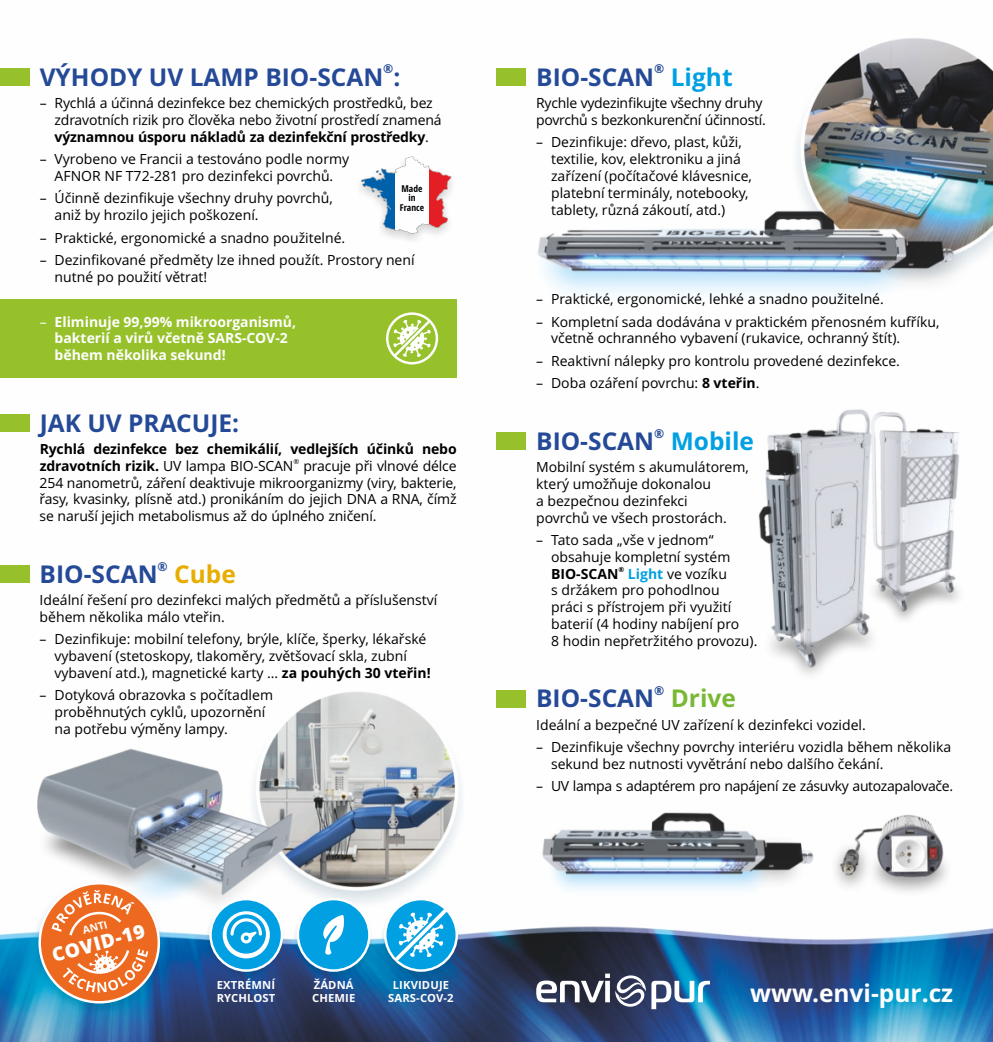
<style>
.page{position:relative;width:993px;height:1042px;background:#fff}
.page>*{position:absolute;margin:0;border:0;box-sizing:border-box;transform-origin:0 0}
.t1{font:700 24.5px "Open Sans";color:#244997}
.t2{font:700 24.5px "Open Sans";color:#fefefe}
.t3{font:800 19.25px "Open Sans";color:#fefefe}
.t4{font:14px/16.8px "Open Sans";color:#000}
.t5{font:700 14px/16.8px "Open Sans";color:#fefefe}
.t6{font:14px/16.8px "Open Sans";letter-spacing:-.02em;color:#000}
.t7{font:14px "Open Sans";letter-spacing:-.025em;color:#000}
.t8{font:700 14px "Open Sans";letter-spacing:-.01em;color:#000}
.t9{font:700 12.25px "Open Sans";color:#244997}
.t10{font:700 11.2px/13.5px "Open Sans";letter-spacing:.015em;color:#fefefe}
.t11{font:700 10.5px "Open Sans";color:#fefefe}
.t12{font:700 condensed 9.45px/9.5px "Open Sans";color:#000;text-align:center}
.t13{font:7px "Open Sans";color:#000}
.t14{font:700 7px "Open Sans";color:#000}
.s1{font-weight:700}
.s2{font-weight:400}
.s3{color:#e7ad00}
.s4{color:#00a0e3}
.s5{font-weight:700;color:#00a0e3}
.s6{color:#79b834}
</style>
<div class="page">
<img style="left:0;top:38px;width:992px;height:1004px">
<div style="left:0;top:565px;width:30px;height:18px;background:#96c12b"></div>
<div style="left:0;top:414px;width:30px;height:18px;background:#96c12b"></div>
<div style="left:0;top:68px;width:30px;height:18px;background:#96c12b"></div>
<div style="left:496px;top:68px;width:30px;height:18px;background:#96c12b"></div>
<div style="left:496px;top:432px;width:30px;height:18px;background:#96c12b"></div>
<div style="left:496px;top:690px;width:30px;height:17px;background:#96c12b"></div>
<div style="left:0;top:299px;width:456px;height:79px;background:#96c12b"></div>
<svg style="left:536px;top:973px;width:73px;height:29px"></svg>
<svg style="left:651px;top:981px;width:58px;height:28px"></svg>
<svg style="left:615px;top:975px;width:30px;height:31px"></svg>
<div style="left:386px;top:312px;width:52px;height:52px;border:2px solid #fefefe;border-radius:50%"></div>
<svg style="left:387px;top:314px;width:49px;height:49px"></svg>
<svg style="left:38px;top:882px;width:122px;height:121px;fill:#ec691f"></svg>
<svg style="left:52px;top:890px;width:96px;height:102px;background:#ec864d"></svg>
<svg style="left:384px;top:898px;width:74px;height:74px"></svg>
<svg style="left:389px;top:903px;width:63px;height:63px"></svg>
<svg style="left:296px;top:898px;width:74px;height:74px;background:#2baee6"></svg>
<svg style="left:322px;top:914px;width:23px;height:40px"></svg>
<svg style="left:209px;top:898px;width:74px;height:74px;fill:#00a0e3"></svg>
<svg style="left:222px;top:911px;width:48px;height:47px"></svg>
<svg style="left:360px;top:150px;width:92px;height:84px"></svg>
<svg style="left:361px;top:159px;width:34px;height:74px"></svg>
<svg style="left:428px;top:159px;width:19px;height:74px"></svg>
<div style="left:395px;top:159px;width:33px;height:74px;background:#fefefe"></div>
<h1 class="t1" style="left:40px;top:67px;width:362px">VÝHODY UV LAMP BIO-SCAN :</h1>
<p class="t4" style="left:55px;top:96px;width:388px;text-indent:-15px">– Rychlá a účinná dezinfekce bez chemických prostředků, bez zdravotních rizik pro člověka nebo životní prostředí znamená <span class="s1">významnou úsporu nákladů za dezinfekční prostředky</span>.</p>
<p class="t4" style="left:40px;top:152px;width:311px;text-align:center">– Vyrobeno ve Francii a testováno podle normy<br>AFNOR NF T72-281 pro dezinfekci povrchů.</p>
<p class="t4" style="left:55px;top:191px;width:280px;text-indent:-15px">– Účinně dezinfikuje všechny druhy povrchů, aniž by hrozilo jejich poškození.</p>
<p class="t4" style="left:40px;top:230px;width:307px">– Praktické, ergonomické a snadno použitelné.</p>
<p class="t4" style="left:55px;top:253px;width:361px;text-indent:-15px">– Dezinfikované předměty lze ihned použít. Prostory není nutné po použití větrat!</p>
<p class="t5" style="left:55px;top:314px;width:243px;text-indent:-15px"><span class="s2">–</span> Eliminuje 99,99% mikroorganismů, bakterií a virů včetně SARS-COV-2 během několika sekund!</p>
<p class="t9" style="left:383px;top:64px;width:12px">®</p>
<p class="t12" style="left:400px;top:184px;width:26px">Made in<br>France</p>
<h1 class="t1" style="left:40px;top:413px;width:201px">JAK UV PRACUJE:</h1>
<p class="t8" style="left:40px;top:443px;width:418px">Rychlá dezinfekce bez chemikálií, vedlejších účinků nebo</p>
<p class="t13" style="left:293px;top:458px;width:7px">®</p>
<p class="t4" style="left:40px;top:459px;width:418px;text-align:justify"><span class="s1">zdravotních rizik.</span> UV lampa BIO-SCAN pracuje při vlnové délce 254 nanometrů, záření deaktivuje mikroorganizmy (viry, bakterie, řasy, kvasinky, plísně atd.) pronikáním do jejich DNA a RNA, čímž se naruší jejich metabolismus až do úplného zničení.</p>
<p class="t9" style="left:157px;top:561px;width:12px">®</p>
<h1 class="t1" style="left:40px;top:564px;width:198px">BIO-SCAN <span class="s3">Cube</span></h1>
<p class="t4" style="left:40px;top:593px;width:399px">Ideální řešení pro dezinfekci malých předmětů a příslušenství během několika málo vteřin.</p>
<p class="t4" style="left:54px;top:632px;width:377px;text-indent:-15px">– Dezinfikuje: mobilní telefony, brýle, klíče, šperky, lékařské vybavení (stetoskopy, tlakoměry, zvětšovací skla, zubní vybavení atd.), magnetické karty ... <span class="s1">za pouhých 30 vteřin!</span></p>
<p class="t4" style="left:54px;top:688px;width:220px;text-indent:-15px">– Dotyková obrazovka s počítadlem proběhnutých cyklů, upozornění na potřebu výměny lampy.</p>
<p class="t11" style="left:82px;top:926px;width:27px;rotate:-15deg">ANTI</p>
<h2 class="t3" style="left:50px;top:948px;width:97px;rotate:-15deg">COVID-19</h2>
<p class="t10" style="left:216px;top:979px;width:60px">EXTRÉMNÍ<br>RYCHLOST</p>
<p class="t10" style="left:312px;top:979px;width:45px">ŽÁDNÁ<br>CHEMIE</p>
<p class="t10" style="left:388px;top:979px;width:67px;text-align:center">LIKVIDUJE<br>SARS-COV-2</p>
<p class="t9" style="left:654px;top:64px;width:12px">®</p>
<h1 class="t1" style="left:536px;top:67px;width:198px">BIO-SCAN <span class="s4">Light</span></h1>
<p class="t6" style="left:536px;top:96px;width:231px">Rychle vydezinfikujte všechny druhy povrchů s bezkonkurenční účinností.</p>
<p class="t4" style="left:551px;top:135px;width:202px;text-indent:-15px">– Dezinfikuje: dřevo, plast, kůži, textilie, kov, elektroniku a jiná zařízení (počítačové klávesnice, platební terminály, notebooky, tablety, různá zákoutí, atd.)</p>
<p class="t4" style="left:536px;top:292px;width:349px">– Praktické, ergonomické, lehké a snadno použitelné.</p>
<p class="t4" style="left:551px;top:314px;width:390px;text-indent:-15px">– Kompletní sada dodávána v praktickém přenosném kufříku, včetně ochranného vybavení (rukavice, ochranný štít).</p>
<p class="t4" style="left:536px;top:354px;width:365px">– Reaktivní nálepky pro kontrolu provedené dezinfekce.</p>
<p class="t4" style="left:536px;top:376px;width:225px">– Doba ozáření povrchu: <span class="s1">8 vteřin</span>.</p>
<p class="t9" style="left:654px;top:428px;width:12px">®</p>
<h1 class="t1" style="left:536px;top:431px;width:219px">BIO-SCAN <span class="s4">Mobile</span></h1>
<p class="t4" style="left:536px;top:460px;width:214px">Mobilní systém s akumulátorem, který umožňuje dokonalou<br>a bezpečnou dezinfekci<br>povrchů ve všech prostorách.</p>
<p class="t4" style="left:551px;top:533px;width:181px;text-indent:-15px">– Tato sada „vše v jednom“ obsahuje kompletní systém</p>
<p class="t14" style="left:618px;top:566px;width:7px">®</p>
<p class="t4" style="left:551px;top:566px;width:208px"><span class="s1">BIO-SCAN</span> <span class="s5">Light</span> ve vozíku<br>s držákem pro pohodlnou<br>práci s přístrojem při využití baterií (4 hodiny nabíjení pro<br>8 hodin nepřetržitého provozu).</p>
<p class="t9" style="left:654px;top:686px;width:12px">®</p>
<h1 class="t1" style="left:536px;top:689px;width:201px">BIO-SCAN <span class="s6">Drive</span></h1>
<p class="t4" style="left:536px;top:718px;width:331px">Ideální a bezpečné UV zařízení k dezinfekci vozidel.</p>
<p class="t4" style="left:551px;top:740px;width:401px;text-indent:-15px">– Dezinfikuje všechny povrchy interiéru vozidla během několika sekund bez nutnosti vyvětrání nebo dalšího čekání.</p>
<p class="t7" style="left:536px;top:781px;width:418px">– UV lampa s adaptérem pro napájení ze zásuvky autozapalovače.</p>
<h1 class="t2" style="left:749px;top:983px;width:205px">www.envi-pur.cz</h1>
</div>
